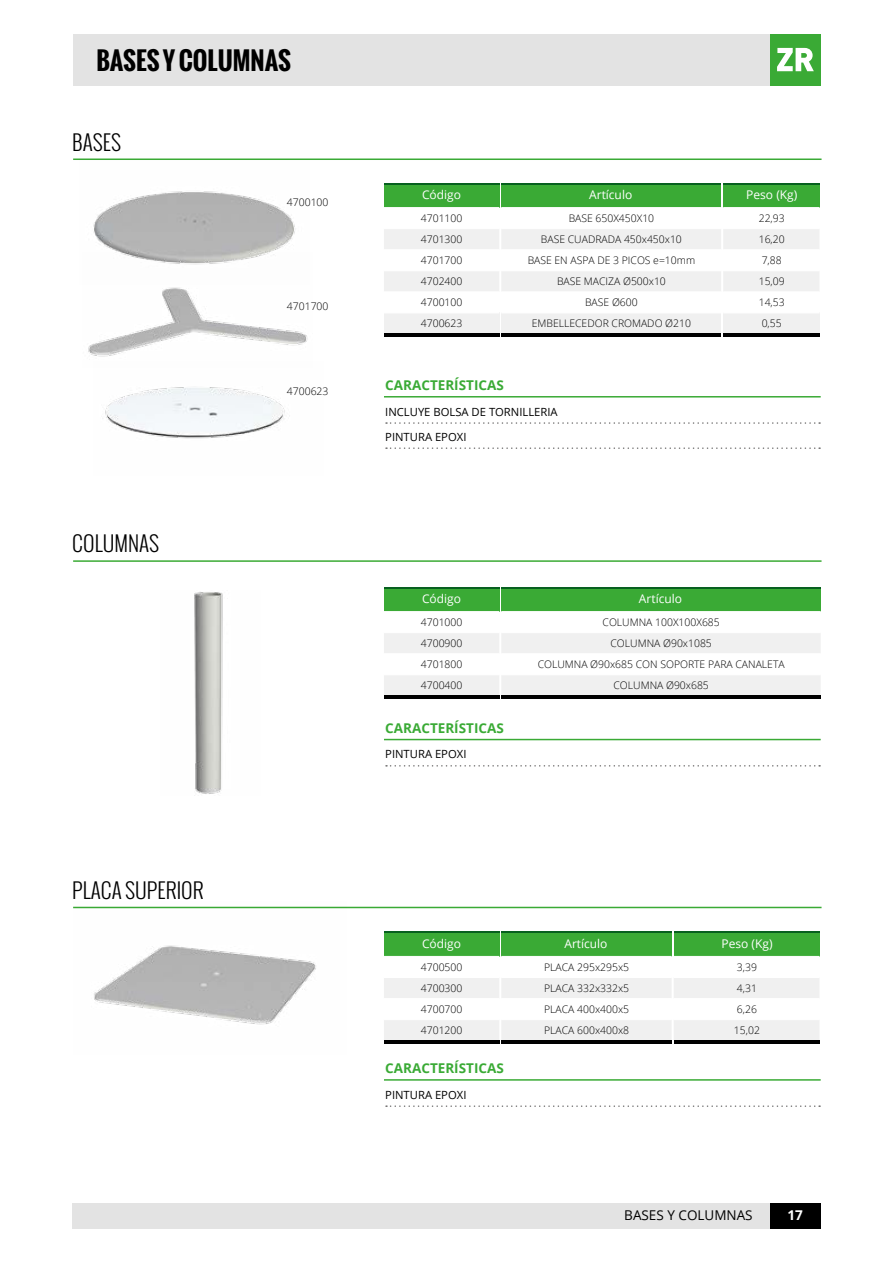
<style>
.page{position:relative;width:893px;height:1263px;background:#fff}
.page>*{position:absolute;margin:0;border:0;box-sizing:border-box;transform-origin:0 0}
.t1{font:700 24.6px "Oswald";color:#000}
.t2{font:300 21px "Oswald";color:#000}
.t3{font:700 13.5px "Open Sans";color:#3aaa35}
.t4{font:13.5px "Open Sans";color:#000}
.t5{font:700 13.5px "Open Sans";color:#fff}
.t6{font:12px "Open Sans";color:#fff}
.t7{font:11.25px "Open Sans";color:#000}
.t8{font:300 10.35px/21px "Open Sans";color:#000;text-align:justify}
</style>
<div class="page">
<div style="left:769px;top:1202px;width:51px;height:26px;background:#000"></div>
<div style="left:72px;top:1202px;width:698px;height:26px;background:#e3e3e3"></div>
<div style="left:73px;top:34px;width:696px;height:51px;background:#e3e3e3"></div>
<div style="left:770px;top:34px;width:50px;height:51px;background:#3aaa35"></div>
<svg style="left:777px;top:48px;width:37px;height:23px"></svg>
<hr style="left:73px;top:158px;width:748px;height:2px;background:#3aaa35">
<hr style="left:73px;top:907px;width:748px;height:1px;background:#3aaa35">
<img style="left:79px;top:158px;width:231px;height:94px">
<img style="left:88px;top:252px;width:220px;height:105px">
<img style="left:105px;top:387px;width:180px;height:52px">
<img style="left:74px;top:906px;width:273px;height:119px">
<div style="left:384px;top:183px;width:115px;height:25px;background:#3aaa35"></div>
<div style="left:384px;top:313px;width:115px;height:21px;background:#f0f0f0"></div>
<hr style="left:384px;top:207px;width:115px;height:1px;background:#fff">
<hr style="left:384px;top:313px;width:115px;height:1px;background:#fff">
<div style="left:501px;top:183px;width:220px;height:25px;background:#3aaa35"></div>
<div style="left:501px;top:313px;width:220px;height:21px;background:#f0f0f0"></div>
<hr style="left:501px;top:313px;width:220px;height:1px;background:#fff">
<hr style="left:501px;top:207px;width:220px;height:1px;background:#fff">
<div style="left:723px;top:183px;width:96px;height:25px;background:#3aaa35"></div>
<div style="left:723px;top:313px;width:96px;height:21px;background:#f0f0f0"></div>
<svg style="left:384px;top:229px;width:435px;height:84px"></svg>
<hr style="left:723px;top:249px;width:96px;height:1px;background:#fff">
<hr style="left:723px;top:270px;width:96px;height:1px;background:#fff">
<hr style="left:723px;top:292px;width:96px;height:1px;background:#fff">
<hr style="left:723px;top:313px;width:96px;height:1px;background:#fff">
<hr style="left:723px;top:207px;width:96px;height:1px;background:#fff">
<hr style="left:384px;top:183px;width:115px;height:1px;background:#07601f">
<hr style="left:501px;top:183px;width:220px;height:1px;background:#07601f">
<hr style="left:723px;top:183px;width:96px;height:1px;background:#07601f">
<hr style="left:384px;top:396px;width:437px;height:1px;background:#3aaa35">
<svg style="left:386px;top:422px;width:434px;height:2px"></svg>
<svg style="left:386px;top:447px;width:434px;height:2px"></svg>
<hr style="left:384px;top:334px;width:115px;height:3px;background:#000">
<hr style="left:501px;top:334px;width:220px;height:3px;background:#000">
<hr style="left:723px;top:334px;width:96px;height:3px;background:#000">
<div style="left:384px;top:932px;width:115px;height:24px;background:#3aaa35"></div>
<div style="left:501px;top:932px;width:171px;height:24px;background:#3aaa35"></div>
<div style="left:674px;top:932px;width:145px;height:24px;background:#3aaa35"></div>
<svg style="left:384px;top:956px;width:435px;height:88px"></svg>
<hr style="left:674px;top:977px;width:145px;height:1px;background:#fff">
<hr style="left:674px;top:998px;width:145px;height:1px;background:#fff">
<hr style="left:674px;top:1019px;width:145px;height:1px;background:#fff">
<hr style="left:674px;top:1040px;width:145px;height:1px;background:#fff">
<hr style="left:674px;top:956px;width:145px;height:1px;background:#fff">
<hr style="left:384px;top:931px;width:115px;height:2px;background:#07601f">
<hr style="left:501px;top:931px;width:171px;height:2px;background:#07601f">
<hr style="left:674px;top:931px;width:145px;height:2px;background:#07601f">
<hr style="left:384px;top:1079px;width:437px;height:2px;background:#3aaa35">
<svg style="left:386px;top:1105px;width:434px;height:2px"></svg>
<hr style="left:384px;top:1041px;width:115px;height:3px;background:#000">
<hr style="left:501px;top:1041px;width:171px;height:3px;background:#000">
<hr style="left:674px;top:1041px;width:145px;height:3px;background:#000">
<hr style="left:73px;top:560px;width:748px;height:2px;background:#3aaa35">
<img style="left:194px;top:592px;width:29px;height:202px">
<hr style="left:384px;top:739px;width:437px;height:1px;background:#3aaa35">
<svg style="left:386px;top:765px;width:434px;height:1px"></svg>
<div style="left:384px;top:587px;width:115px;height:25px;background:#3aaa35"></div>
<hr style="left:384px;top:611px;width:115px;height:1px;background:#fff">
<div style="left:501px;top:587px;width:320px;height:25px;background:#3aaa35"></div>
<svg style="left:384px;top:633px;width:437px;height:66px"></svg>
<hr style="left:501px;top:653px;width:320px;height:1px;background:#fff">
<hr style="left:501px;top:674px;width:320px;height:1px;background:#fff">
<hr style="left:501px;top:695px;width:320px;height:1px;background:#fff">
<hr style="left:501px;top:611px;width:320px;height:1px;background:#fff">
<hr style="left:384px;top:587px;width:115px;height:1px;background:#07601f">
<hr style="left:501px;top:587px;width:320px;height:1px;background:#07601f">
<hr style="left:384px;top:696px;width:115px;height:3px;background:#000">
<hr style="left:501px;top:696px;width:320px;height:3px;background:#000">
<h1 class="t1" style="left:96px;top:42px;width:196px">BASES Y COLUMNAS</h1>
<h2 class="t2" style="left:72px;top:128px;width:51px">BASES</h2>
<h2 class="t2" style="left:72px;top:529px;width:89px">COLUMNAS</h2>
<p class="t8" style="left:287px;top:192px;width:43px">4700100</p>
<p class="t8" style="left:287px;top:295px;width:43px">4701700</p>
<p class="t8" style="left:287px;top:380px;width:43px">4700623</p>
<h2 class="t2" style="left:72px;top:876px;width:133px">PLACA SUPERIOR</h2>
<p class="t6" style="left:422px;top:186px;width:41px">Código</p>
<p class="t6" style="left:589px;top:186px;width:45px">Artículo</p>
<p class="t6" style="left:746px;top:186px;width:53px">Peso (Kg)</p>
<p class="t8" style="left:421px;top:208px;width:43px">4701100<br>4701300<br>4701700<br>4702400<br>4700100<br>4700623</p>
<h3 class="t3" style="left:385px;top:376px;width:120px">CARACTERÍSTICAS</h3>
<p class="t8" style="left:528px;top:208px;width:169px;text-align:center">BASE 650X450X10<br>BASE CUADRADA 450x450x10<br>BASE EN ASPA DE 3 PICOS e=10mm<br>BASE MACIZA Ø500x10<br>BASE Ø600<br>EMBELLECEDOR CROMADO Ø210</p>
<p class="t8" style="left:759px;top:208px;width:27px;text-align:left">22,93<br>16,20<br>7,88<br>15,09<br>14,53<br>0,55</p>
<p class="t7" style="left:385px;top:404px;width:174px">INCLUYE BOLSA DE TORNILLERIA</p>
<p class="t7" style="left:385px;top:429px;width:83px">PINTURA EPOXI</p>
<p class="t6" style="left:422px;top:590px;width:41px">Código</p>
<p class="t6" style="left:639px;top:590px;width:45px">Artículo</p>
<p class="t8" style="left:421px;top:611px;width:43px">4701000<br>4700900<br>4701800<br>4700400</p>
<p class="t8" style="left:538px;top:611px;width:249px;text-align:center">COLUMNA 100X100X685<br>COLUMNA Ø90x1085<br>COLUMNA Ø90x685 CON SOPORTE PARA CANALETA<br>COLUMNA Ø90x685</p>
<h3 class="t3" style="left:385px;top:719px;width:120px">CARACTERÍSTICAS</h3>
<p class="t7" style="left:385px;top:746px;width:83px">PINTURA EPOXI</p>
<p class="t6" style="left:422px;top:935px;width:41px">Código</p>
<p class="t6" style="left:564px;top:935px;width:45px">Artículo</p>
<p class="t6" style="left:721px;top:935px;width:53px">Peso (Kg)</p>
<p class="t8" style="left:421px;top:956px;width:43px">4700500<br>4700300<br>4700700<br>4701200</p>
<p class="t8" style="left:544px;top:956px;width:86px">PLACA 295x295x5<br>PLACA 332x332x5<br>PLACA 400x400x5<br>PLACA 600x400x8</p>
<p class="t8" style="left:734px;top:956px;width:27px;text-align:left">3,39<br>4,31<br>6,26<br>15,02</p>
<h3 class="t3" style="left:385px;top:1059px;width:120px">CARACTERÍSTICAS</h3>
<p class="t7" style="left:385px;top:1087px;width:83px">PINTURA EPOXI</p>
<h3 class="t4" style="left:624px;top:1206px;width:130px">BASES Y COLUMNAS</h3>
<h3 class="t5" style="left:787px;top:1206px;width:17px">17</h3>
</div>
